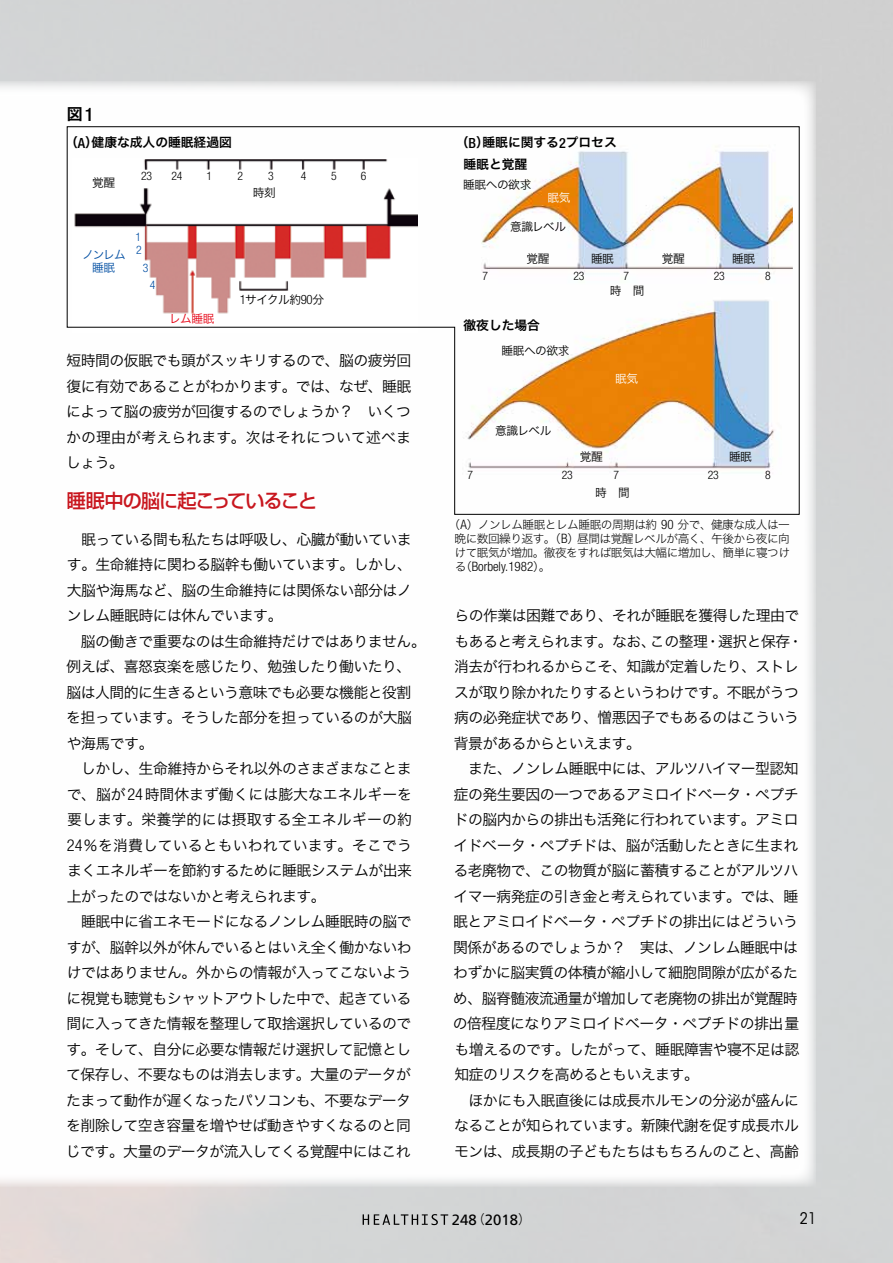
<style>
.page{position:relative;width:893px;height:1263px;background:#fff}
.page>*{position:absolute;margin:0;border:0;box-sizing:border-box;transform-origin:0 0}
.t1{font:500 19.2px "Shin Go Pr 6";letter-spacing:-.05em;color:#c8161e}
.t2{font:condensed 15.9px "ITC Avant Garde Std";color:#000}
.t3{font:700 15.9px "Gothic MB101 Pr 6 De";color:#000}
.t4{font:14.85px/25.5px "Hiragino Sans Pr 6 N W3";letter-spacing:-.035em;color:#000;text-align:justify}
.t5{font:14.85px "Frutiger LT Com";color:#000}
.t6{font:300 condensed 13.05px "Helvetica Neue LT Com";color:#000}
.t7{font:12.75px/21.3px "Hiragino Sans Pr 6 N W6";color:#000}
.t8{font:11.7px/13.8px "Hira Kaku Std W2";letter-spacing:-.045em;color:#000;text-align:center}
.t9{font:11.7px "Hiragino Sans Pr 6 N W3";letter-spacing:-.035em;color:#000}
.t10{font:300 condensed 11.7px "Helvetica Neue LT Com";letter-spacing:-.025em;color:#000}
.t11{font:11.7px/12.8px "Hiragino Sans Pr 6 N W3";letter-spacing:-.08em;color:#004ea2;text-align:center}
.t12{font:11.7px "Hiragino Sans Pr 6 N W3";color:#fff}
.t13{font:11.7px "Hiragino Sans Pr 6 N W3";color:#e60012}
.t14{font:300 condensed 11.7px/12.8px "Helvetica Neue LT Com";color:#004ea2}
.s1{font-family:"Helvetica Neue LT Com";font-weight:500;font-stretch:condensed;font-size:18.45px}
.s2{font-family:"Helvetica Neue LT Com";font-weight:500;font-stretch:condensed;font-size:14.1px}
.s3{font-family:"Helvetica Neue LT Com";font-weight:300;font-stretch:condensed;font-size:12.9px}
.s4{font-family:"Helvetica Neue LT Com";font-weight:300;font-stretch:condensed;font-size:16.35px}
.s5{font-family:"Helvetica Neue LT Com";font-weight:300;font-stretch:condensed;font-size:13.05px}
.s6{font-family:"Hira Kaku Std W2";font-weight:400;font-stretch:normal;font-size:11.7px}
.s7{font-family:"Gothic BBB Pr 6";font-weight:500;font-size:12.75px}
</style>
<div class="page">
<svg style="left:363px;top:1214px;width:85px;height:11px"></svg>
<svg style="left:67px;top:126px;width:733px;height:389px"></svg>
<p class="t3" style="left:67px;top:101px;width:28px">図<span class="s1">1</span></p>
<p class="t7" style="left:65px;top:131px;width:168px">（<span class="s2">A</span>）健康な成人の睡眠経過図</p>
<p class="t7" style="left:463px;top:131px;width:155px;text-indent:-8px">（<span class="s2">B</span>）睡眠に関する<span class="s2">2</span>プロセス睡眠と覚醒</p>
<p class="t9" style="left:463px;top:174px;width:70px">睡眠への欲求</p>
<p class="t9" style="left:253px;top:183px;width:25px">時刻</p>
<p class="t10" style="left:207px;top:169px;width:7px">1</p>
<p class="t10" style="left:237px;top:169px;width:7px">2</p>
<p class="t10" style="left:268px;top:169px;width:7px">3</p>
<p class="t10" style="left:301px;top:169px;width:7px">4</p>
<p class="t10" style="left:331px;top:169px;width:7px">5</p>
<p class="t10" style="left:361px;top:169px;width:7px">6</p>
<p class="t10" style="left:141px;top:169px;width:12px">23</p>
<p class="t10" style="left:171px;top:169px;width:12px">24</p>
<p class="t9" style="left:92px;top:172px;width:25px">覚醒</p>
<p class="t12" style="left:547px;top:187px;width:25px">眠気</p>
<p class="t11" style="left:82px;top:247px;width:45px">ノンレム睡眠</p>
<p class="t14" style="left:135px;top:231px;width:8px">1<br>2</p>
<p class="t14" style="left:143px;top:261px;width:7px">3</p>
<p class="t14" style="left:150px;top:278px;width:7px">4</p>
<p class="t9" style="left:240px;top:289px;width:86px"><span class="s3">1</span>サイクル約<span class="s3">90</span>分</p>
<p class="t9" style="left:510px;top:217px;width:58px">意識レベル</p>
<p class="t9" style="left:526px;top:248px;width:25px">覚醒</p>
<p class="t9" style="left:591px;top:248px;width:24px">睡眠</p>
<p class="t9" style="left:662px;top:248px;width:25px">覚醒</p>
<p class="t9" style="left:732px;top:248px;width:24px">睡眠</p>
<p class="t10" style="left:482px;top:269px;width:7px">7</p>
<p class="t10" style="left:573px;top:269px;width:12px">23</p>
<p class="t10" style="left:624px;top:269px;width:7px">7</p>
<p class="t10" style="left:714px;top:269px;width:12px">23</p>
<p class="t9" style="left:610px;top:280px;width:36px">時 間</p>
<p class="t10" style="left:765px;top:269px;width:7px">8</p>
<p class="t13" style="left:169px;top:308px;width:47px">レム睡眠</p>
<p class="t4" style="left:66px;top:347px;width:347px">短時間の仮眠でも頭がスッキリするので、脳の疲労回復に有効であることがわかります。では、なぜ、睡眠によって脳の疲労が回復するのでしょうか？ いくつかの理由が考えられます。次はそれについて述べましょう。</p>
<p class="t1" style="left:67px;top:485px;width:252px">睡眠中の脳に起こっていること</p>
<p class="t4" style="left:67px;top:525px;width:347px;text-indent:15px">眠っている間も私たちは呼吸し、心臓が動いています。生命維持に関わる脳幹も働いています。しかし、大脳や海馬など、脳の生命維持には関係ない部分はノンレム睡眠時には休んでいます。</p>
<p class="t4" style="left:66px;top:627px;width:361px;text-align:left;text-indent:15px">脳の働きで重要なのは生命維持だけではありません。例えば、喜怒哀楽を感じたり、勉強したり働いたり、脳は人間的に生きるという意味でも必要な機能と役割を担っています。そうした部分を担っているのが大脳や海馬です。</p>
<p class="t4" style="left:67px;top:755px;width:347px;text-indent:14px">しかし、生命維持からそれ以外のさまざまなことまで、脳が<span class="s4">24</span>時間休まず働くには膨大なエネルギーを要します。栄養学的には摂取する全エネルギーの約<span class="s4">24</span>％を消費しているともいわれています。そこでうまくエネルギーを節約するために睡眠システムが出来上がったのではないかと考えられます。</p>
<p class="t4" style="left:66px;top:908px;width:347px;text-indent:15px">睡眠中に省エネモードになるノンレム睡眠時の脳ですが、脳幹以外が休んでいるとはいえ全く働かないわけではありません。外からの情報が入ってこないように視覚も聴覚もシャットアウトした中で、起きている間に入ってきた情報を整理して取捨選択しているのです。そして、自分に必要な情報だけ選択して記憶として保存し、不要なものは消去します。大量のデータがたまって動作が遅くなったパソコンも、不要なデータを削除して空き容量を増やせば動きやすくなるのと同じです。大量のデータが流入してくる覚醒中にはこれ</p>
<p class="t7" style="left:463px;top:314px;width:78px">徹夜した場合</p>
<p class="t9" style="left:501px;top:340px;width:70px">睡眠への欲求</p>
<p class="t12" style="left:615px;top:368px;width:25px">眠気</p>
<p class="t9" style="left:495px;top:420px;width:58px">意識レベル</p>
<p class="t9" style="left:580px;top:446px;width:25px">覚醒</p>
<p class="t9" style="left:729px;top:446px;width:24px">睡眠</p>
<p class="t10" style="left:468px;top:469px;width:7px">7</p>
<p class="t10" style="left:562px;top:469px;width:12px">23</p>
<p class="t10" style="left:613px;top:469px;width:7px">7</p>
<p class="t10" style="left:708px;top:469px;width:12px">23</p>
<p class="t10" style="left:765px;top:469px;width:7px">8</p>
<p class="t9" style="left:595px;top:482px;width:36px">時 間</p>
<p class="t8" style="left:449px;top:517px;width:343px">（<span class="s5">A</span>）ノンレム睡眠とレム睡眠の周期は約 <span class="s5">90</span> 分で、健康な成人は一晩に数回繰り返す。（<span class="s5">B</span>）昼間は覚醒レベルが高く、午後から夜に向けて眠気が増加。徹夜をすれば眠気は大幅に増加し、簡単に寝つけ</p>
<p class="t6" style="left:455px;top:559px;width:97px"><span class="s6">る（</span>Borbely.1982<span class="s6">）。</span></p>
<p class="t4" style="left:454px;top:602px;width:350px;text-align:left">らの作業は困難であり、それが睡眠を獲得した理由でもあると考えられます。なお、この整理・選択と保存・消去が行われるからこそ、知識が定着したり、ストレスが取り除かれたりするというわけです。不眠がうつ病の必発症状であり、憎悪因子でもあるのはこういう背景があるからといえます。</p>
<p class="t4" style="left:453px;top:755px;width:348px;text-indent:15px">また、ノンレム睡眠中には、アルツハイマー型認知症の発生要因の一つであるアミロイドベータ・ペプチドの脳内からの排出も活発に行われています。アミロイドベータ・ペプチドは、脳が活動したときに生まれる老廃物で、この物質が脳に蓄積することがアルツハイマー病発症の引き金と考えられています。では、睡眠とアミロイドベータ・ペプチドの排出にはどういう関係があるのでしょうか？ 実は、ノンレム睡眠中はわずかに脳実質の体積が縮小して細胞間隙が広がるため、脳脊髄液流通量が増加して老廃物の排出が覚醒時の倍程度になりアミロイドベータ・ペプチドの排出量も増えるのです。したがって、睡眠障害や寝不足は認知症のリスクを高めるともいえます。</p>
<p class="t4" style="left:454px;top:1086px;width:347px;text-indent:15px">ほかにも入眠直後には成長ホルモンの分泌が盛んになることが知られています。新陳代謝を促す成長ホルモンは、成長期の子どもたちはもちろんのこと、高齢</p>
<p class="t5" style="left:452px;top:1211px;width:80px">248<span class="s7">（</span>2018<span class="s7">）</span></p>
<p class="t2" style="left:800px;top:1209px;width:18px">21</p>
</div>
